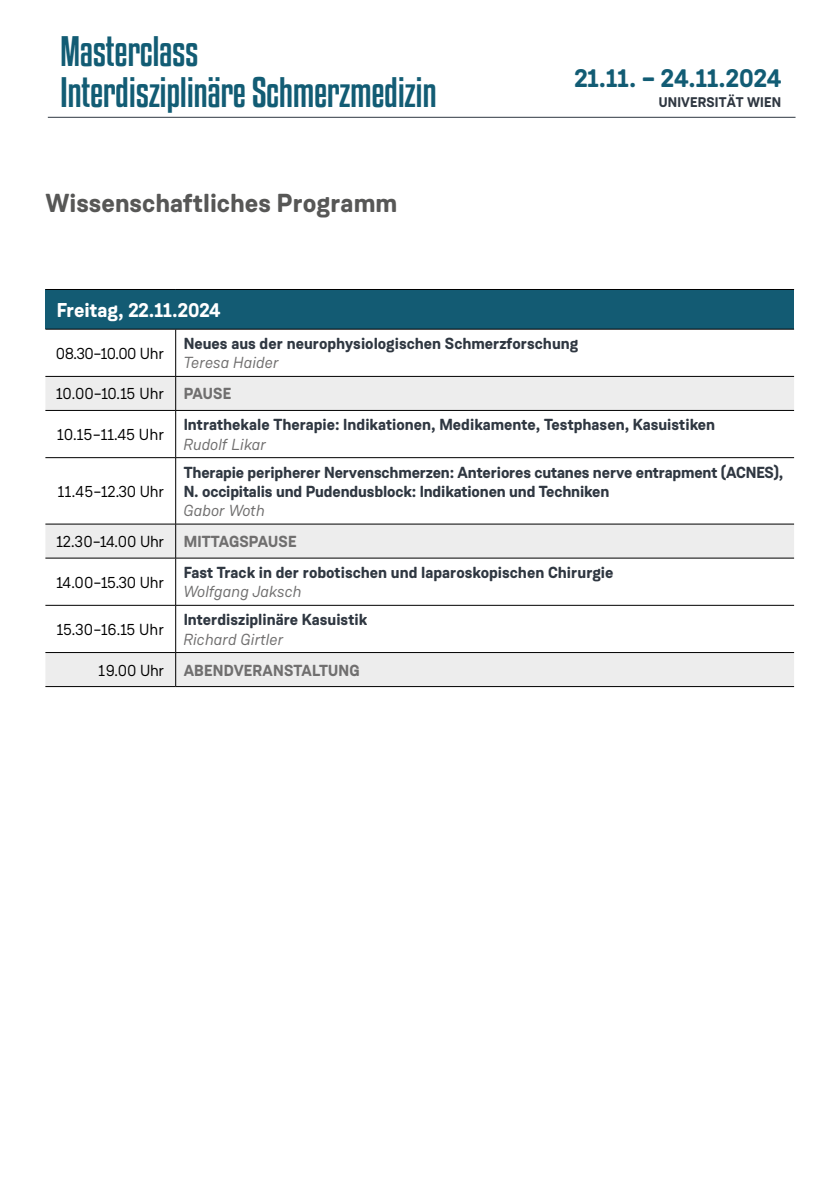
<style>
.page{position:relative;width:840px;height:1191px;background:#fff}
.page>*{position:absolute;margin:0;border:0;box-sizing:border-box;transform-origin:0 0}
.t1{font:37.8px/40.8px "Kenyan Coffee Rg";letter-spacing:-.01em;color:#125c74}
.t2{font:700 26px "Weissenhof Grotesk";color:#575756}
.t3{font:700 25.6px "Weissenhof Grotesk";color:#125c74}
.t4{font:700 20px "Weissenhof Grotesk";color:#fff}
.t5{font:700 16px/19.2px "Weissenhof Grotesk";color:#2f3741}
.t6{font:16px/31px "Weissenhof Grotesk";letter-spacing:-.01em;color:#000}
.t7{font:700 16px/31px "Weissenhof Grotesk";letter-spacing:.01em;color:#706f6f;text-align:center}
.t8{font:italic 16px "Weissenhof Grotesk";color:#706f6f}
.t9{font:16px "Weissenhof Grotesk";letter-spacing:-.03em;color:#000}
.t10{font:700 14px "Weissenhof Grotesk";letter-spacing:.01em;color:#2f3741}
.s1{font-style:italic;color:#706f6f}
.s2{font-weight:700;color:#706f6f}
.s3{font-weight:400;font-style:italic}
.s4{font-weight:400;color:#000}
</style>
<div class="page">
<hr style="left:48px;top:117px;width:747px;height:1px;background:#2f3741">
<div style="left:45px;top:289px;width:748px;height:40px;background:#135b73"></div>
<svg style="left:45px;top:377px;width:748px;height:309px"></svg>
<hr style="left:175px;top:329px;width:1px;height:47px;background:#000">
<hr style="left:175px;top:377px;width:1px;height:33px;background:#000">
<hr style="left:175px;top:411px;width:1px;height:46px;background:#000">
<hr style="left:175px;top:458px;width:1px;height:66px;background:#000">
<hr style="left:175px;top:524px;width:1px;height:34px;background:#000">
<hr style="left:175px;top:558px;width:1px;height:47px;background:#000">
<hr style="left:175px;top:605px;width:1px;height:47px;background:#000">
<hr style="left:175px;top:653px;width:1px;height:33px;background:#000">
<hr style="left:45px;top:605px;width:130px;height:1px;background:#000">
<hr style="left:175px;top:605px;width:618px;height:1px;background:#000">
<hr style="left:45px;top:686px;width:130px;height:1px;background:#000">
<hr style="left:175px;top:686px;width:618px;height:1px;background:#000">
<hr style="left:45px;top:376px;width:130px;height:1px;background:#000">
<hr style="left:175px;top:376px;width:618px;height:1px;background:#000">
<hr style="left:45px;top:524px;width:130px;height:1px;background:#000">
<hr style="left:175px;top:524px;width:618px;height:1px;background:#000">
<hr style="left:45px;top:652px;width:130px;height:1px;background:#000">
<hr style="left:175px;top:652px;width:618px;height:1px;background:#000">
<hr style="left:45px;top:289px;width:130px;height:1px;background:#000">
<hr style="left:175px;top:289px;width:618px;height:1px;background:#000">
<hr style="left:45px;top:329px;width:130px;height:1px;background:#000">
<hr style="left:175px;top:329px;width:618px;height:1px;background:#000">
<hr style="left:45px;top:410px;width:130px;height:1px;background:#000">
<hr style="left:175px;top:410px;width:618px;height:1px;background:#000">
<hr style="left:45px;top:457px;width:130px;height:1px;background:#000">
<hr style="left:175px;top:457px;width:618px;height:1px;background:#000">
<hr style="left:45px;top:558px;width:130px;height:1px;background:#000">
<hr style="left:175px;top:558px;width:618px;height:1px;background:#000">
<h1 class="t1" style="left:60px;top:29px;width:378px">Masterclass<br>Interdisziplinäre Schmerzmedizin</h1>
<h2 class="t2" style="left:45px;top:186px;width:353px">Wissenschaftliches Programm</h2>
<h3 class="t3" style="left:574px;top:62px;width:208px">21.11. – 24.11.2024</h3>
<p class="t10" style="left:658px;top:94px;width:124px">UNIVERSITÄT WIEN</p>
<p class="t4" style="left:57px;top:297px;width:165px">Freitag, 22.11.2024</p>
<p class="t9" style="left:56px;top:343px;width:110px">08.30–10.00 Uhr</p>
<p class="t5" style="left:184px;top:334px;width:396px">Neues aus der neurophysiologischen Schmerzforschung</p>
<p class="t6" style="left:56px;top:347px;width:224px;text-indent:127px"><span class="s1">Teresa Haider<br></span>10.00–10.15 Uhr <span class="s2">PAUSE</span></p>
<p class="t6" style="left:57px;top:419px;width:109px">10.15–11.45 Uhr</p>
<p class="t5" style="left:183px;top:415px;width:532px">Intrathekale Therapie: Indikationen, Medikamente, Testphasen, Kasuistiken</p>
<p class="t8" style="left:183px;top:434px;width:84px">Rudolf Likar</p>
<p class="t5" style="left:183px;top:463px;width:601px">Therapie peripherer Nervenschmerzen: Anteriores cutanes nerve entrapment (ACNES),<br>N. occipitalis und Pudendusblock: Indikationen und Techniken</p>
<p class="t6" style="left:56px;top:495px;width:241px;text-indent:127px"><span class="s1">Gabor Woth<br></span>12.30–14.00 Uhr <span class="s2">MITTAGSPAUSE</span></p>
<p class="t6" style="left:56px;top:566px;width:109px">14.00–15.30 Uhr</p>
<p class="t6" style="left:58px;top:476px;width:108px">11.45–12.30 Uhr</p>
<p class="t5" style="left:183px;top:563px;width:431px">Fast Track in der robotischen und laparoskopischen Chirurgie</p>
<p class="t8" style="left:183px;top:582px;width:120px">Wolfgang Jaksch</p>
<p class="t5" style="left:183px;top:610px;width:185px">Interdisziplinäre Kasuistik</p>
<p class="t7" style="left:99px;top:624px;width:262px"><span class="s3">Richard Girtler<br></span><span class="s4">19.00 Uhr</span> ABENDVERANSTALTUNG</p>
<p class="t6" style="left:57px;top:614px;width:109px">15.30–16.15 Uhr</p>
</div>
